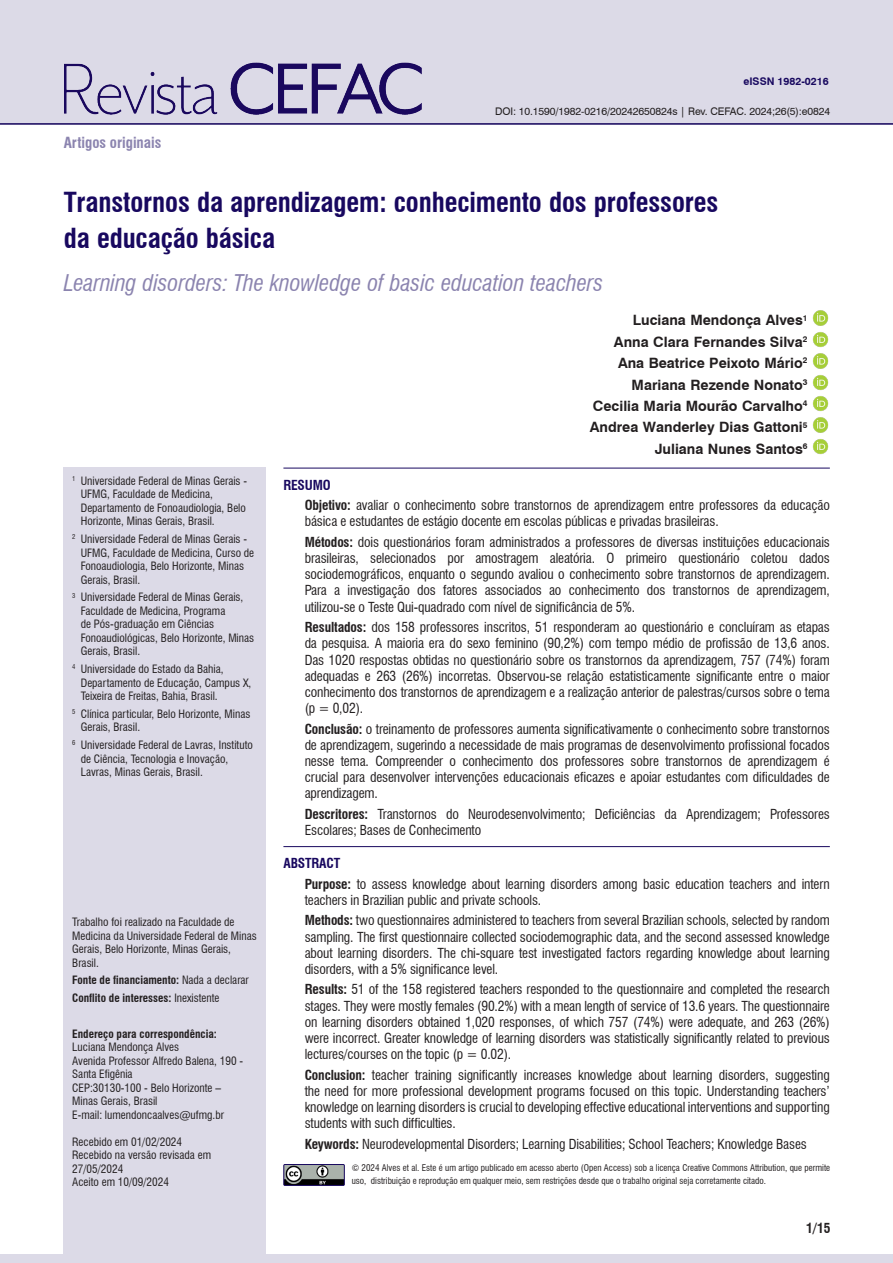
<style>
.page{position:relative;width:893px;height:1263px;background:#fff}
.page>*{position:absolute;margin:0;border:0;box-sizing:border-box;transform-origin:0 0}
.Titulo{font:700 condensed 27px/36px "Swiss 721 BT";letter-spacing:-.005em;color:#18085f}
.Titulo_ingles{font:italic condensed 22.5px "Swiss 721 BT";letter-spacing:-.005em;color:#8b84af}
.Tipo_de_artigo{font:700 condensed 15px "Swiss 721 BT";color:#8b84af}
.Autor{font:700 14.25px "Swiss 721 BT";color:#231f20}
.Resumo{font:condensed 13.5px/16.2px "Swiss 721 BT";letter-spacing:-.01em;color:#231f20;text-align:justify}
.Resumo_título{font:700 condensed 13.5px "Swiss 721 BT";letter-spacing:-.01em;color:#18085f}
.Cabeço_autor_esquerda-par{font:700 condensed 13.5px "Swiss 721 BT";color:#231f20}
.Notas{font:condensed 11.25px/13.5px "Swiss 721 BT";color:#231f20}
.Endereço_correspondencia{font:condensed 11.25px/13.5px "Swiss 721 BT";color:#231f20}
.Notas_sem_paragrafo{font:condensed 11.25px/13.5px "Swiss 721 BT";color:#231f20}
.Notas_sem_paragrafo-2{font:700 condensed 11.25px "Swiss 721 BT";color:#231f20}
.Endereço_correspondencia-2{font:700 condensed 11.25px "Swiss 721 BT";color:#231f20}
.Legenda_b_direito-impar{font:10.5px "Swiss 721 BT";letter-spacing:-.01em;color:#231f20}
.Legenda_b_esquerdo-par{font:700 10.5px "Swiss 721 BT";color:#18085f}
.Creative_Commons{font:condensed 9px/13.5px "Swiss 721 BT";color:#231f20}
.s1{font-weight:400}
.s2{font-weight:700}
</style>
<div class="page">
<div style="left:64px;top:468px;width:202px;height:795px;background:#dcdae7"></div>
<img style="left:813px;top:310px;width:16px;height:16px">
<img style="left:812px;top:332px;width:17px;height:15px">
<img style="left:813px;top:353px;width:16px;height:16px">
<img style="left:812px;top:375px;width:17px;height:15px">
<img style="left:812px;top:396px;width:17px;height:15px">
<img style="left:813px;top:417px;width:16px;height:16px">
<img style="left:812px;top:439px;width:17px;height:15px">
<hr style="left:283px;top:468px;width:547px;height:1px;background:#18085f">
<hr style="left:283px;top:846px;width:547px;height:1px;background:#18085f">
<div style="left:0;top:0;width:893px;height:125px;background:#dcdae7"></div>
<img style="left:65px;top:63px;width:357px;height:51px">
<div style="left:0;top:1254px;width:893px;height:9px;background:#dcdae7"></div>
<img style="left:285px;top:1166px;width:58px;height:18px">
<div style="left:283px;top:1164px;width:62px;height:22px;border:1px solid #18085f"></div>
<p class="Legenda_b_esquerdo-par" style="left:743px;top:74px;width:87px">eISSN 1982-0216</p>
<p class="Tipo_de_artigo" style="left:64px;top:133px;width:99px">Artigos originais</p>
<p class="Legenda_b_direito-impar" style="left:495px;top:104px;width:337px">DOI: 10.1590/1982-0216/20242650824s | Rev. CEFAC. 2024;26(5):e0824</p>
<p class="Titulo" style="left:64px;top:185px;width:656px">Transtornos da aprendizagem: conhecimento dos professores da educação básica</p>
<p class="Titulo_ingles" style="left:64px;top:270px;width:541px">Learning disorders: The knowledge of basic education teachers</p>
<p class="Autor" style="left:633px;top:310px;width:176px">Luciana Mendonça Alves<sup>1</sup></p>
<p class="Autor" style="left:614px;top:332px;width:195px">Anna Clara Fernandes Silva<sup>2</sup></p>
<p class="Autor" style="left:618px;top:353px;width:191px">Ana Beatrice Peixoto Mário<sup>2</sup></p>
<p class="Autor" style="left:632px;top:375px;width:177px">Mariana Rezende Nonato<sup>3</sup></p>
<p class="Autor" style="left:593px;top:396px;width:216px">Cecilia Maria Mourão Carvalho<sup>4</sup></p>
<p class="Autor" style="left:590px;top:417px;width:219px">Andrea Wanderley Dias Gattoni<sup>5</sup></p>
<p class="Autor" style="left:655px;top:439px;width:154px">Juliana Nunes Santos<sup>6</sup></p>
<p class="Notas" style="left:81px;top:474px;width:168px;text-indent:-9px"><sup>1</sup> Universidade Federal de Minas Gerais - UFMG, Faculdade de Medicina, Departamento de Fonoaudiologia, Belo Horizonte, Minas Gerais, Brasil.</p>
<p class="Notas" style="left:81px;top:532px;width:175px;text-indent:-9px"><sup>2</sup> Universidade Federal de Minas Gerais - UFMG, Faculdade de Medicina, Curso de Fonoaudiologia, Belo Horizonte, Minas Gerais, Brasil.</p>
<p class="Notas" style="left:81px;top:590px;width:175px;text-indent:-9px"><sup>3</sup> Universidade Federal de Minas Gerais,<br>Faculdade de Medicina, Programa<br>de Pós-graduação em Ciências<br>Fonoaudiológicas, Belo Horizonte, Minas<br>Gerais, Brasil.</p>
<p class="Notas" style="left:81px;top:662px;width:172px;text-indent:-9px"><sup>4</sup> Universidade do Estado da Bahia,<br>Departamento de Educação, Campus X,<br>Teixeira de Freitas, Bahia, Brasil.</p>
<p class="Notas" style="left:81px;top:707px;width:171px;text-indent:-9px"><sup>5</sup> Clínica particular, Belo Horizonte, Minas<br>Gerais, Brasil.</p>
<p class="Notas" style="left:81px;top:738px;width:174px;text-indent:-9px"><sup>6</sup> Universidade Federal de Lavras, Instituto de Ciência, Tecnologia e Inovação,<br>Lavras, Minas Gerais, Brasil.</p>
<p class="Notas_sem_paragrafo" style="left:72px;top:915px;width:186px">Trabalho foi realizado na Faculdade de<br>Medicina da Universidade Federal de Minas<br>Gerais, Belo Horizonte, Minas Gerais,<br>Brasil.</p>
<p class="Notas_sem_paragrafo-2" style="left:72px;top:973px;width:178px">Fonte de financiamento: <span class="s1">Nada a declarar</span></p>
<p class="Notas_sem_paragrafo-2" style="left:72px;top:991px;width:149px">Conflito de interesses: <span class="s1">Inexistente</span></p>
<p class="Endereço_correspondencia-2" style="left:72px;top:1027px;width:146px">Endereço para correspondência:</p>
<p class="Endereço_correspondencia" style="left:72px;top:1040px;width:108px">Luciana Mendonça Alves</p>
<p class="Endereço_correspondencia" style="left:72px;top:1054px;width:172px">Avenida Professor Alfredo Balena, 190 -<br>Santa Efigênia</p>
<p class="Endereço_correspondencia" style="left:72px;top:1081px;width:150px">CEP:30130-100 - Belo Horizonte –<br>Minas Gerais, Brasil</p>
<p class="Endereço_correspondencia" style="left:72px;top:1108px;width:153px">E-mail: lumendoncaalves@ufmg.br</p>
<p class="Endereço_correspondencia" style="left:72px;top:1135px;width:111px">Recebido em 01/02/2024</p>
<p class="Endereço_correspondencia" style="left:72px;top:1148px;width:140px">Recebido na versão revisada em<br>27/05/2024</p>
<p class="Endereço_correspondencia" style="left:72px;top:1175px;width:98px">Aceito em 10/09/2024</p>
<p class="Resumo_título" style="left:283px;top:477px;width:49px">RESUMO</p>
<p class="Resumo" style="left:305px;top:497px;width:527px"><span class="s2">Objetivo:</span> avaliar o conhecimento sobre transtornos de aprendizagem entre professores da educação básica e estudantes de estágio docente em escolas públicas e privadas brasileiras.</p>
<p class="Resumo" style="left:305px;top:534px;width:527px"><span class="s2">Métodos:</span> dois questionários foram administrados a professores de diversas instituições educacionais brasileiras, selecionados por amostragem aleatória. O primeiro questionário coletou dados sociodemográficos, enquanto o segundo avaliou o conhecimento sobre transtornos de aprendizagem.<br>Para a investigação dos fatores associados ao conhecimento dos transtornos de aprendizagem, utilizou-se o Teste Qui-quadrado com nível de significância de 5%.</p>
<p class="Resumo" style="left:305px;top:619px;width:527px"><span class="s2">Resultados:</span> dos 158 professores inscritos, 51 responderam ao questionário e concluíram as etapas da pesquisa. A maioria era do sexo feminino (90,2%) com tempo médio de profissão de 13,6 anos.<br>Das 1020 respostas obtidas no questionário sobre os transtornos da aprendizagem, 757 (74%) foram adequadas e 263 (26%) incorretas. Observou-se relação estatisticamente significante entre o maior conhecimento dos transtornos de aprendizagem e a realização anterior de palestras/cursos sobre o tema (p = 0,02).</p>
<p class="Resumo" style="left:305px;top:720px;width:527px"><span class="s2">Conclusão:</span> o treinamento de professores aumenta significativamente o conhecimento sobre transtornos de aprendizagem, sugerindo a necessidade de mais programas de desenvolvimento profissional focados nesse tema. Compreender o conhecimento dos professores sobre transtornos de aprendizagem é crucial para desenvolver intervenções educacionais eficazes e apoiar estudantes com dificuldades de aprendizagem.</p>
<p class="Resumo" style="left:305px;top:806px;width:527px"><span class="s2">Descritores:</span> Transtornos do Neurodesenvolvimento; Deficiências da Aprendizagem; Professores<br>Escolares; Bases de Conhecimento</p>
<p class="Resumo_título" style="left:283px;top:855px;width:58px">ABSTRACT</p>
<p class="Resumo" style="left:305px;top:876px;width:527px"><span class="s2">Purpose:</span> to assess knowledge about learning disorders among basic education teachers and intern teachers in Brazilian public and private schools.</p>
<p class="Resumo" style="left:305px;top:912px;width:527px"><span class="s2">Methods:</span> two questionnaires administered to teachers from several Brazilian schools, selected by random sampling. The first questionnaire collected sociodemographic data, and the second assessed knowledge about learning disorders. The chi-square test investigated factors regarding knowledge about learning disorders, with a 5% significance level.</p>
<p class="Resumo" style="left:305px;top:981px;width:527px"><span class="s2">Results:</span> 51 of the 158 registered teachers responded to the questionnaire and completed the research stages. They were mostly females (90.2%) with a mean length of service of 13.6 years. The questionnaire on learning disorders obtained 1,020 responses, of which 757 (74%) were adequate, and 263 (26%) were incorrect. Greater knowledge of learning disorders was statistically significantly related to previous lectures/courses on the topic (p = 0.02).</p>
<p class="Resumo" style="left:305px;top:1067px;width:527px"><span class="s2">Conclusion:</span> teacher training significantly increases knowledge about learning disorders, suggesting the need for more professional development programs focused on this topic. Understanding teachers’ knowledge on learning disorders is crucial to developing effective educational interventions and supporting students with such difficulties.</p>
<p class="Resumo" style="left:305px;top:1136px;width:504px"><span class="s2">Keywords:</span> Neurodevelopmental Disorders; Learning Disabilities; School Teachers; Knowledge Bases</p>
<p class="Creative_Commons" style="left:352px;top:1161px;width:480px">© 2024 Alves et al. Este é um artigo publicado em acesso aberto (Open Access) sob a licença Creative Commons Attribution, que permite uso, distribuição e reprodução em qualquer meio, sem restrições desde que o trabalho original seja corretamente citado.</p>
<p class="Cabeço_autor_esquerda-par" style="left:806px;top:1219px;width:26px">1/15</p>
</div>
